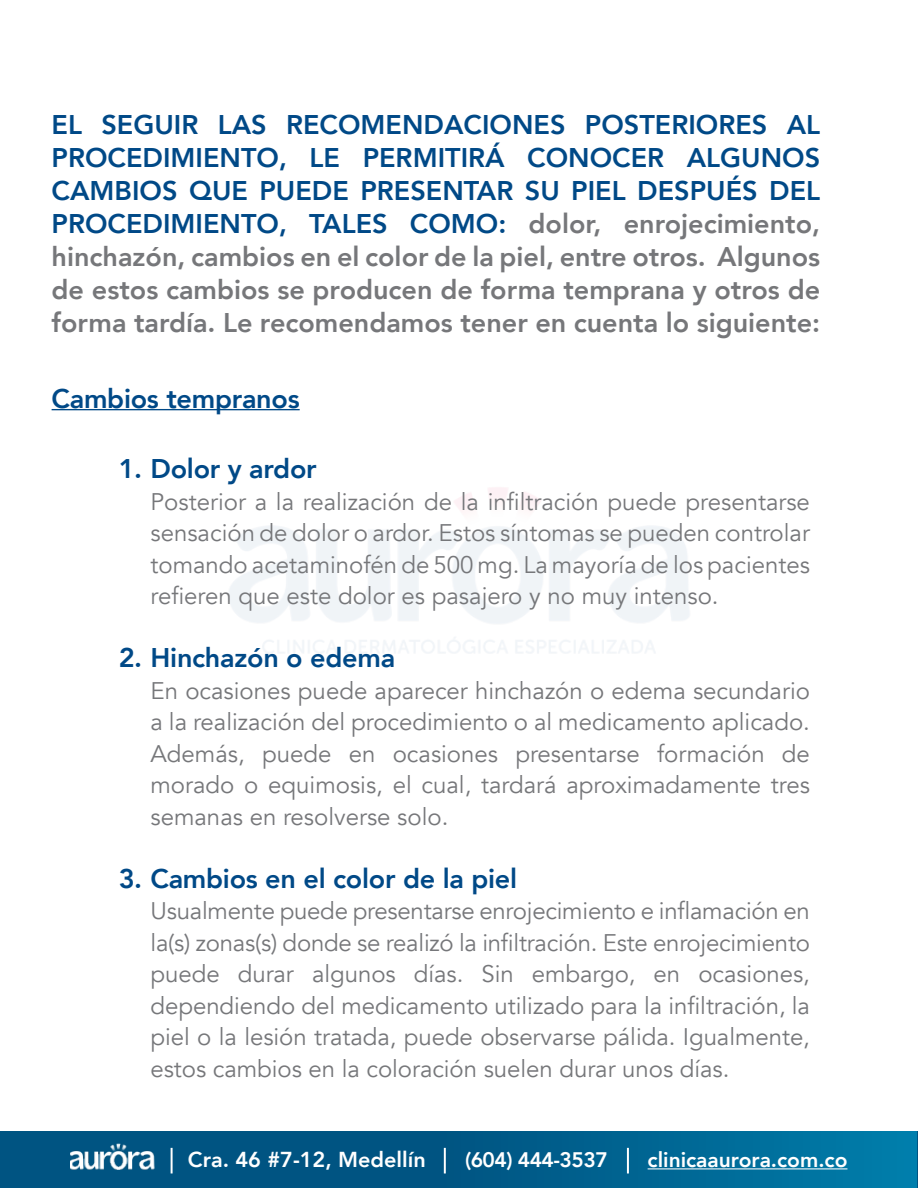
<style>
.page{position:relative;width:918px;height:1188px;background:#fff}
.page>*{position:absolute;margin:0;border:0;box-sizing:border-box;transform-origin:0 0}
.t1{font:800 27px/33px "Avenir";color:#76777a;text-align:justify}
.t2{font:800 27px "Avenir";letter-spacing:-.01em;color:#004987}
.t3{font:24px/31.5px "Avenir";color:#76777a;text-align:justify}
.t4{font:800 21.6px "Avenir";color:#fff}
.t5{font:800 21px "Avenir";color:#fff}
.t6{font:800 21px "Avenir";letter-spacing:-.025em;color:#fff}
.s1{color:#004987}
</style>
<div class="page">
<div style="left:0;top:1131px;width:918px;height:57px;background:linear-gradient(to right,#004978,#0275a2)"></div>
<hr style="left:917px;top:1131px;width:1px;height:57px;background:#005482">
<hr style="left:627px;top:1148px;width:2px;height:25px;background:#fff">
<hr style="left:444px;top:1148px;width:2px;height:25px;background:#fff">
<hr style="left:171px;top:1148px;width:2px;height:25px;background:#fff">
<img style="left:71px;top:1143px;width:85px;height:27px">
<hr style="left:648px;top:1168px;width:199px;height:1px;background:#fff">
<hr style="left:52px;top:409px;width:248px;height:1px;background:#004987">
<p class="t1" style="left:52px;top:109px;width:770px"><span class="s1">EL SEGUIR LAS RECOMENDACIONES POSTERIORES AL PROCEDIMIENTO, LE PERMITIRÁ CONOCER ALGUNOS CAMBIOS QUE PUEDE PRESENTAR SU PIEL DESPUÉS DEL PROCEDIMIENTO, TALES COMO:</span> dolor, enrojecimiento, hinchazón, cambios en el color de la piel, entre otros. Algunos de estos cambios se producen de forma temprana y otros de forma tardía. Le recomendamos tener en cuenta lo siguiente:</p>
<p class="t2" style="left:52px;top:377px;width:250px">Cambios tempranos</p>
<p class="t2" style="left:119px;top:448px;width:199px">1. Dolor y ardor</p>
<p class="t3" style="left:151px;top:486px;width:661px">Posterior a la realización de la infiltración puede presentarse sensación de dolor o ardor. Estos síntomas se pueden controlar tomando acetaminofén de 500 mg. La mayoría de los pacientes refieren que este dolor es pasajero y no muy intenso.</p>
<p class="t2" style="left:119px;top:637px;width:278px">2. Hinchazón o edema</p>
<p class="t3" style="left:151px;top:675px;width:661px">En ocasiones puede aparecer hinchazón o edema secundario a la realización del procedimiento o al medicamento aplicado.<br>Además, puede en ocasiones presentarse formación de morado o equimosis, el cual, tardará aproximadamente tres semanas en resolverse solo.</p>
<p class="t2" style="left:119px;top:857px;width:400px">3. Cambios en el color de la piel</p>
<p class="t3" style="left:151px;top:896px;width:661px">Usualmente puede presentarse enrojecimiento e inflamación en la(s) zonas(s) donde se realizó la infiltración. Este enrojecimiento puede durar algunos días. Sin embargo, en ocasiones, dependiendo del medicamento utilizado para la infiltración, la piel o la lesión tratada, puede observarse pálida. Igualmente, estos cambios en la coloración suelen durar unos días.</p>
<p class="t4" style="left:188px;top:1143px;width:239px">Cra. 46 #7-12, Medellín</p>
<p class="t6" style="left:465px;top:1144px;width:144px">(604) 444-3537</p>
<p class="t5" style="left:648px;top:1144px;width:201px">clinicaaurora.com.co</p>
</div>
